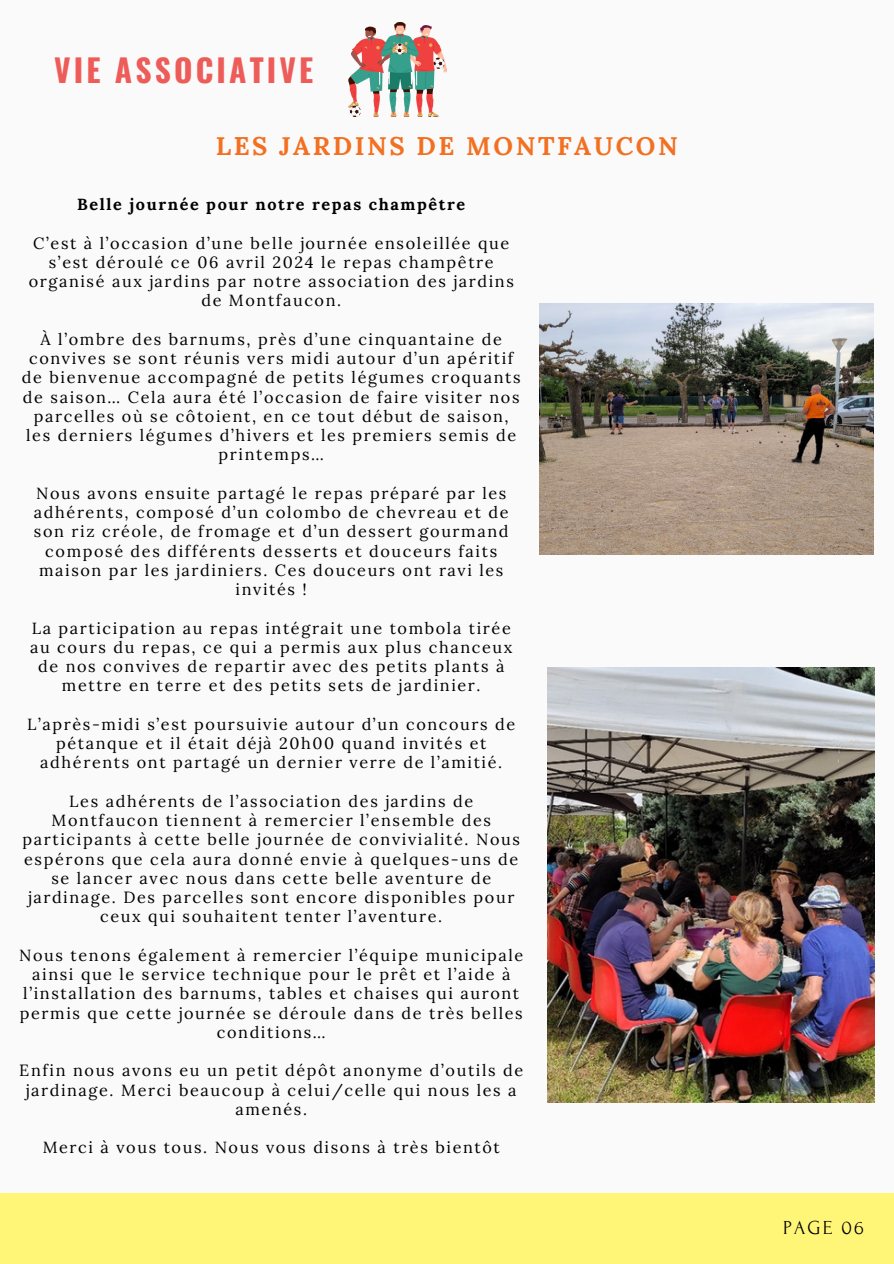
<style>
.page{position:relative;width:894px;height:1264px;background:#fff}
.page>*{position:absolute;margin:0;border:0;box-sizing:border-box;transform-origin:0 0}
.t1{font:700 31.5px "Oswald";letter-spacing:.1em;color:#ee5c59}
.t2{font:700 25.5px "Lora";letter-spacing:.1em;color:#f37021}
.t3{font:19.8px "Forum";letter-spacing:.1em;color:#000}
.t4{font:16.2px/19.2px "Lora";letter-spacing:.1em;color:#000;text-align:center}
.t5{font:700 16.2px "Lora";letter-spacing:.1em;color:#000}
</style>
<div class="page">
<div style="left:0;top:0;width:893px;height:1263px;background:#fafafa"></div>
<div style="left:0;top:1193px;width:893px;height:70px;background:#fff678"></div>
<img style="left:349px;top:23px;width:98px;height:93px">
<img style="left:547px;top:668px;width:326px;height:434px">
<img style="left:539px;top:303px;width:334px;height:251px">
<p class="t1" style="left:54px;top:45px;width:261px">VIE ASSOCIATIVE</p>
<p class="t2" style="left:216px;top:130px;width:463px">LES JARDINS DE MONTFAUCON</p>
<p class="t5" style="left:77px;top:194px;width:389px">Belle journée pour notre repas champêtre</p>
<h2 class="t4" style="left:29px;top:233px;width:486px">C’est à l’occasion d’une belle journée ensoleillée que s’est déroulé ce 06 avril 2024 le repas champêtre organisé aux jardins par notre association des jardins de Montfaucon.</h2>
<h4 class="t4" style="left:22px;top:329px;width:500px">À l’ombre des barnums, près d’une cinquantaine de convives se sont réunis vers midi autour d’un apéritif de bienvenue accompagné de petits légumes croquants de saison… Cela aura été l’occasion de faire visiter nos parcelles où se côtoient, en ce tout début de saison, les derniers légumes d’hivers et les premiers semis de printemps…</h4>
<p class="t4" style="left:34px;top:483px;width:476px">Nous avons ensuite partagé le repas préparé par les adhérents, composé d’un colombo de chevreau et de son riz créole, de fromage et d’un dessert gourmand composé des différents desserts et douceurs faits maison par les jardiniers. Ces douceurs ont ravi les invités !</p>
<p class="t4" style="left:30px;top:618px;width:483px">La participation au repas intégrait une tombola tirée au cours du repas, ce qui a permis aux plus chanceux de nos convives de repartir avec des petits plants à mettre en terre et des petits sets de jardinier.</p>
<p class="t4" style="left:27px;top:714px;width:489px">L’après-midi s’est poursuivie autour d’un concours de pétanque et il était déjà 20h00 quand invités et adhérents ont partagé un dernier verre de l’amitié.</p>
<p class="t4" style="left:23px;top:791px;width:498px">Les adhérents de l’association des jardins de Montfaucon tiennent à remercier l’ensemble des participants à cette belle journée de convivialité. Nous espérons que cela aura donné envie à quelques-uns de se lancer avec nous dans cette belle aventure de jardinage. Des parcelles sont encore disponibles pour ceux qui souhaitent tenter l’aventure.</p>
<p class="t4" style="left:19px;top:945px;width:505px">Nous tenons également à remercier l’équipe municipale ainsi que le service technique pour le prêt et l’aide à l’installation des barnums, tables et chaises qui auront permis que cette journée se déroule dans de très belles conditions…</p>
<p class="t4" style="left:19px;top:1060px;width:505px">Enfin nous avons eu un petit dépôt anonyme d’outils de jardinage. Merci beaucoup à celui/celle qui nous les a amenés.</p>
<p class="t4" style="left:43px;top:1137px;width:458px">Merci à vous tous. Nous vous disons à très bientôt</p>
<p class="t3" style="left:782px;top:1216px;width:82px">PAGE 06</p>
</div>
